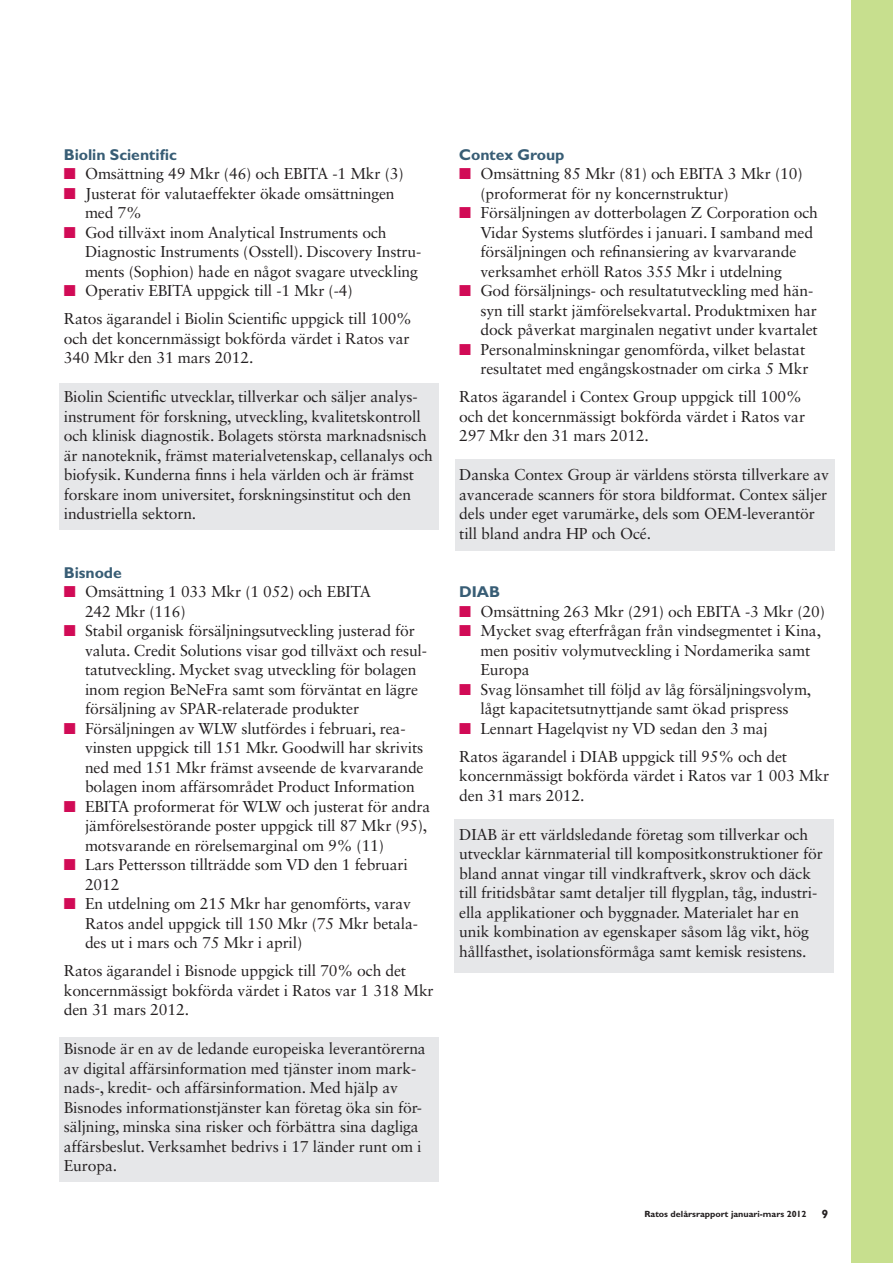
<style>
.page{position:relative;width:893px;height:1263px;background:#fff}
.page>*{position:absolute;margin:0;border:0;box-sizing:border-box;transform-origin:0 0}
.xBrödtext_1{font:15.75px/19.5px "Sabon LT Std";letter-spacing:-.01em;color:#231f20}
.xMellanrubrik{font:700 15.75px "Gill Sans MT Std";letter-spacing:-.005em;color:#385d75}
.t1{font:700 12px "Gill Sans MT Std";color:#231f20}
.t2{font:700 9px "Gill Sans MT Std";color:#231f20}
.s1{color:#d10b56}
</style>
<div class="page">
<div style="left:851px;top:0;width:42px;height:1263px;background:#c7df8e"></div>
<div style="left:455px;top:820px;width:379px;height:153px;background:#e6e7e9"></div>
<div style="left:456px;top:459px;width:379px;height:92px;background:#e6e7e9"></div>
<div style="left:59px;top:1037px;width:379px;height:144px;background:#e6e7e9"></div>
<div style="left:59px;top:383px;width:379px;height:146px;background:#e6e7e9"></div>
<p class="xMellanrubrik" style="left:64px;top:144px;width:115px">Biolin Scientific</p>
<p class="xBrödtext_1" style="left:64px;top:164px;width:341px"><span class="s1">■</span> Omsättning 49 Mkr (46) och EBITA -1 Mkr (3)</p>
<p class="xBrödtext_1" style="left:85px;top:183px;width:311px;text-indent:-21px"><span class="s1">■</span> Justerat för valutaeffekter ökade omsättningen med 7%</p>
<p class="xBrödtext_1" style="left:85px;top:222px;width:338px;text-indent:-21px"><span class="s1">■</span> God tillväxt inom Analytical Instruments och<br>Diagnostic Instruments (Osstell). Discovery Instru&shy;ments (Sophion) hade en något svagare utveckling</p>
<p class="xBrödtext_1" style="left:64px;top:281px;width:290px"><span class="s1">■</span> Operativ EBITA uppgick till -1 Mkr (-4)</p>
<p class="xBrödtext_1" style="left:64px;top:309px;width:350px">Ratos ägarandel i Biolin Scientific uppgick till 100% och det koncernmässigt bokförda värdet i Ratos var<br>340 Mkr den 31 mars 2012.</p>
<p class="xBrödtext_1" style="left:64px;top:387px;width:371px">Biolin Scientific utvecklar, tillverkar och säljer analys&shy;instrument för forskning, utveckling, kvalitetskontroll och klinisk diagnostik. Bolagets största marknadsnisch är nanoteknik, främst materialvetenskap, cellanalys och biofysik. Kunderna finns i hela världen och är främst forskare inom universitet, forskningsinstitut och den industriella sektorn.</p>
<p class="xMellanrubrik" style="left:64px;top:562px;width:60px">Bisnode</p>
<p class="xBrödtext_1" style="left:85px;top:582px;width:288px;text-indent:-21px"><span class="s1">■</span> Omsättning 1 033 Mkr (1 052) och EBITA<br>242 Mkr (116)</p>
<p class="xBrödtext_1" style="left:85px;top:621px;width:344px;text-indent:-21px"><span class="s1">■</span> Stabil organisk försäljningsutveckling justerad för valuta. Credit Solutions visar god tillväxt och resul&shy;tatutveckling. Mycket svag utveckling för bolagen inom region BeNeFra samt som förväntat en lägre försäljning av SPAR-relaterade produkter</p>
<p class="xBrödtext_1" style="left:85px;top:718px;width:340px;text-indent:-21px"><span class="s1">■</span> Försäljningen av WLW slutfördes i februari, rea&shy;vinsten uppgick till 151 Mkr. Goodwill har skrivits ned med 151 Mkr främst avseende de kvarvarande bolagen inom affärsområdet Product Information</p>
<p class="xBrödtext_1" style="left:85px;top:796px;width:347px;text-indent:-21px"><span class="s1">■</span> EBITA proformerat för WLW och justerat för andra jämförelsestörande poster uppgick till 87 Mkr (95), motsvarande en rörelsemarginal om 9% (11)</p>
<p class="xBrödtext_1" style="left:85px;top:855px;width:324px;text-indent:-21px"><span class="s1">■</span> Lars Pettersson tillträdde som VD den 1 februari<br>2012</p>
<p class="xBrödtext_1" style="left:85px;top:894px;width:335px;text-indent:-21px"><span class="s1">■</span> En utdelning om 215 Mkr har genomförts, varav<br>Ratos andel uppgick till 150 Mkr (75 Mkr betala&shy;des ut i mars och 75 Mkr i april)</p>
<p class="xBrödtext_1" style="left:64px;top:961px;width:371px">Ratos ägarandel i Bisnode uppgick till 70% och det koncernmässigt bokförda värdet i Ratos var 1 318 Mkr den 31 mars 2012.</p>
<p class="xBrödtext_1" style="left:64px;top:1039px;width:364px">Bisnode är en av de ledande europeiska leverantörerna av digital affärsinformation med tjänster inom mark&shy;nads-, kredit- och affärsinformation. Med hjälp av Bisnodes informationstjänster kan företag öka sin för&shy;säljning, minska sina risker och förbättra sina dagliga affärsbeslut. Verksamhet bedrivs i 17 länder runt om i Europa.</p>
<p class="xMellanrubrik" style="left:459px;top:144px;width:107px">Contex Group</p>
<p class="xBrödtext_1" style="left:480px;top:164px;width:324px;text-indent:-21px"><span class="s1">■</span> Omsättning 85 Mkr (81) och EBITA 3 Mkr (10) (proformerat för ny koncernstruktur)</p>
<p class="xBrödtext_1" style="left:480px;top:203px;width:339px;text-indent:-21px"><span class="s1">■</span> Försäljningen av dotterbolagen Z Corporation och Vidar Systems slutfördes i januari. I samband med försäljningen och refinansiering av kvarvarande verksamhet erhöll Ratos 355 Mkr i utdelning</p>
<p class="xBrödtext_1" style="left:480px;top:281px;width:339px;text-indent:-21px"><span class="s1">■</span> God försäljnings- och resultatutveckling med hän&shy;syn till starkt jämförelsekvartal. Produktmixen har dock påverkat marginalen negativt under kvartalet</p>
<p class="xBrödtext_1" style="left:459px;top:339px;width:351px;text-align:right"><span class="s1">■</span> Personalminskningar genomförda, vilket belastat resultatet med engångskostnader om cirka 5 Mkr</p>
<p class="xBrödtext_1" style="left:459px;top:387px;width:347px">Ratos ägarandel i Contex Group uppgick till 100% och det koncernmässigt bokförda värdet i Ratos var<br>297 Mkr den 31 mars 2012.</p>
<p class="xBrödtext_1" style="left:459px;top:465px;width:371px">Danska Contex Group är världens största tillverkare av avancerade scanners för stora bildformat. Contex säljer dels under eget varumärke, dels som OEM-leverantör till bland andra HP och Océ.</p>
<p class="xMellanrubrik" style="left:459px;top:582px;width:42px">DIAB</p>
<p class="xBrödtext_1" style="left:459px;top:601px;width:367px"><span class="s1">■</span> Omsättning 263 Mkr (291) och EBITA -3 Mkr (20)</p>
<p class="xBrödtext_1" style="left:480px;top:621px;width:342px;text-indent:-21px"><span class="s1">■</span> Mycket svag efterfrågan från vindsegmentet i Kina, men positiv volymutveckling i Nordamerika samt<br>Europa</p>
<p class="xBrödtext_1" style="left:459px;top:679px;width:354px;text-align:center"><span class="s1">■</span> Svag lönsamhet till följd av låg försäljningsvolym, lågt kapacitetsutnyttjande samt ökad prispress</p>
<p class="xBrödtext_1" style="left:459px;top:718px;width:310px"><span class="s1">■</span> Lennart Hagelqvist ny VD sedan den 3 maj</p>
<p class="xBrödtext_1" style="left:459px;top:746px;width:371px">Ratos ägarandel i DIAB uppgick till 95% och det koncernmässigt bokförda värdet i Ratos var 1 003 Mkr den 31 mars 2012.</p>
<p class="xBrödtext_1" style="left:459px;top:824px;width:365px">DIAB är ett världsledande företag som tillverkar och utvecklar kärnmaterial till kompositkonstruktioner för bland annat vingar till vindkraftverk, skrov och däck till fritidsbåtar samt detaljer till flygplan, tåg, industri&shy;ella applikationer och byggnader. Materialet har en unik kombination av egenskaper såsom låg vikt, hög hållfasthet, isolationsförmåga samt kemisk resistens.</p>
<p class="t2" style="left:644px;top:1209px;width:164px">Ratos delårsrapport januari-mars 2012</p>
<p class="t1" style="left:822px;top:1206px;width:8px">9</p>
</div>
